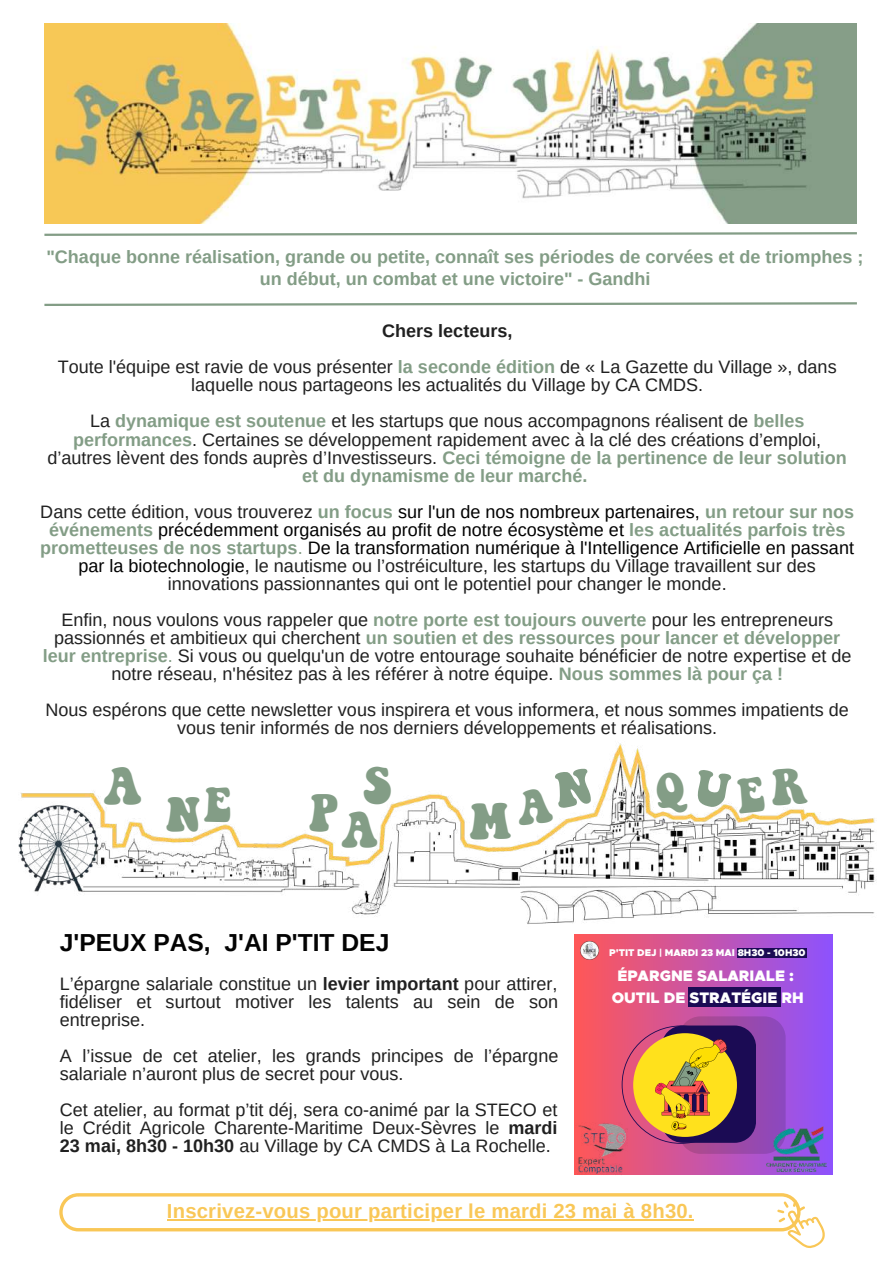
<style>
.page{position:relative;width:894px;height:1264px;background:#fff}
.page>*{position:absolute;margin:0;border:0;box-sizing:border-box;transform-origin:0 0}
.t1{font:48.15px "Keepon Truckin";color:#839d86}
.t2{font:44.4px "Keepon Truckin";color:#839d86}
.t3{font:700 24.6px "Arimo";color:#030303}
.t4{font:700 20.25px "Arimo";letter-spacing:.01em;color:#f9c757}
.t5{font:18px/18px "Arimo";color:#202020;text-align:center}
.t6{font:18px/18px "Arimo";color:#000;text-align:center}
.t7{font:700 18px/21.5px "Arimo";color:#839d86;text-align:center}
.t8{font:900 15.3px/21.3px "Metropolis";color:#fff;text-align:center}
.t9{font:900 9.75px "Metropolis";color:#fff}
.s1{font-weight:700}
.s2{font-weight:700;color:#839d86}
.s3{color:#202020}
.s4{color:#839d86}
</style>
<div class="page">
<img style="left:44px;top:23px;width:812px;height:200px">
<img style="left:19px;top:743px;width:857px;height:194px">
<div style="left:574px;top:934px;width:258px;height:240px;background:linear-gradient(to right,#ff5756,#8a50f9)"></div>
<img style="left:575px;top:1122px;width:53px;height:53px">
<img style="left:766px;top:1126px;width:59px;height:45px">
<div style="left:688px;top:987px;width:91px;height:19px;background:#1b0b54"></div>
<div style="left:736px;top:947px;width:70px;height:10px;background:#1b0b54"></div>
<svg style="left:621px;top:1016px;width:164px;height:137px;background:#ac6e61"></svg>
<img style="left:577px;top:938px;width:24px;height:23px">
<svg style="left:59px;top:1193px;width:766px;height:55px"></svg>
<hr style="left:167px;top:1219px;width:526px;height:1px;background:#f9c757">
<svg style="left:44px;top:232px;width:813px;height:4px"></svg>
<svg style="left:44px;top:302px;width:813px;height:4px"></svg>
<svg style="left:204px;top:786px;width:27px;height:35px"></svg>
<svg style="left:363px;top:765px;width:28px;height:39px"></svg>
<svg style="left:469px;top:767px;width:123px;height:72px"></svg>
<svg style="left:654px;top:770px;width:33px;height:44px"></svg>
<svg style="left:693px;top:767px;width:114px;height:46px"></svg>
<p class="t7" style="left:46px;top:246px;width:818px">"Chaque bonne réalisation, grande ou petite, connaît ses périodes de corvées et de triomphes ; un début, un combat et une victoire" - Gandhi</p>
<p class="t5" style="left:58px;top:313px;width:780px;line-height:36px"><span class="s1">Chers lecteurs,<br></span>Toute l'équipe est ravie de vous présenter <span class="s2">la seconde édition</span> de « La Gazette du Village », dans</p>
<p class="t5" style="left:90px;top:367px;width:715px;line-height:36px">laquelle nous partageons les actualités du Village by CA CMDS.<br>La <span class="s2">dynamique est soutenue</span> et les startups que nous accompagnons réalisent de <span class="s2">belles</span></p>
<p class="t5" style="left:48px;top:430px;width:800px"><span class="s2">performances</span>. Certaines se développement rapidement avec à la clé des créations d’emploi, d’autres lèvent des fonds auprès d’Investisseurs. <span class="s2">Ceci témoigne de la pertinence de leur solution et du dynamisme de leur marché.</span></p>
<p class="t6" style="left:40px;top:502px;width:815px"><span class="s3">Dans cette édition, vous trouverez</span> <span class="s2">un focus</span> sur l'un de nos nombreux partenaires, <span class="s2">un retour sur nos événements</span> précédemment organisés au profit de notre écosystème et <span class="s2">les actualités parfois très prometteuses de nos startups</span><span class="s4">.</span> De la transformation numérique à l'Intelligence Artificielle en passant par la biotechnologie<span class="s3">, le nautisme ou l’ostréiculture, les startups du Village travaillent sur des innovations passionnantes qui ont le potentiel pour changer le monde.</span></p>
<p class="t5" style="left:43px;top:610px;width:810px">Enfin, nous voulons vous rappeler que <span class="s2">notre porte est toujours ouverte</span> pour les entrepreneurs passionnés et ambitieux qui cherchent <span class="s2">un soutien et des ressources pour lancer et développer leur entreprise</span><span class="s4">.</span> Si vous ou quelqu'un de votre entourage souhaite bénéficier de notre expertise et de notre réseau, n'hésitez pas à les référer à notre équipe. <span class="s2">Nous sommes là pour ça !</span></p>
<p class="t5" style="left:45px;top:700px;width:804px">Nous espérons que cette newsletter vous inspirera et vous informera, et nous sommes impatients de vous tenir informés de nos derniers développements et réalisations.</p>
<h1 class="t1" style="left:104px;top:765px;width:40px">A</h1>
<h2 class="t2" style="left:166px;top:794px;width:35px">N</h2>
<h1 class="t1" style="left:309px;top:791px;width:70px">P<sub>A</sub></h1>
<h3 class="t3" style="left:60px;top:928px;width:331px">J'PEUX PAS, J'AI P'TIT DEJ</h3>
<p class="t5" style="left:60px;top:974px;width:499px;text-align:justify">L’épargne salariale constitue un <span class="s1">levier important</span> pour attirer, fidéliser et surtout motiver les talents au sein de son entreprise.</p>
<p class="t5" style="left:60px;top:1046px;width:500px;text-align:left">A l’issue de cet atelier, les grands principes de l’épargne salariale n’auront plus de secret pour vous.</p>
<p class="t5" style="left:60px;top:1100px;width:499px;text-align:justify">Cet atelier, au format p’tit déj, sera co-animé par la STECO et le Crédit Agricole Charente-Maritime Deux-Sèvres le <span class="s1">mardi 23 mai, 8h30 - 10h30</span> au Village by CA CMDS à La Rochelle.</p>
<p class="t9" style="left:609px;top:948px;width:198px">P'TIT DEJ | MARDI 23 MAI 8H30 - 10H30</p>
<p class="t8" style="left:611px;top:966px;width:193px">ÉPARGNE SALARIALE :<br>OUTIL DE STRATÉGIE RH</p>
<p class="t4" style="left:167px;top:1199px;width:528px">Inscrivez-vous pour participer le mardi 23 mai à 8h30.</p>
</div>
